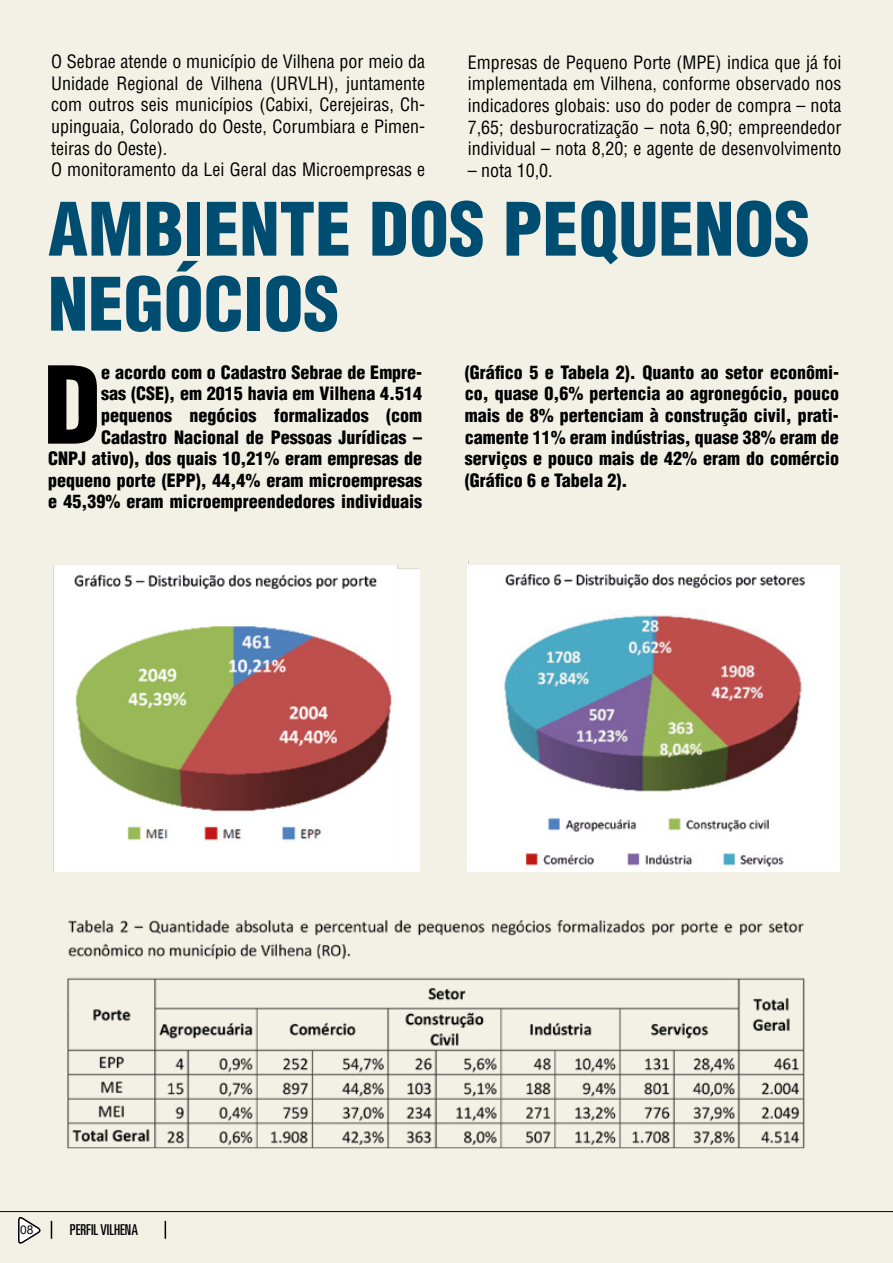
<style>
.page{position:relative;width:893px;height:1263px;background:#f3f1e6}
.page>*{position:absolute;margin:0;border:0;box-sizing:border-box;transform-origin:0 0}
.t1{font:900 condensed 104.4px "Helvetica LT Std";color:#000}
.t2{font:900 condensed 71.7px/75px "Helvetica LT Std";color:#004d72}
.t3{font:900 condensed 18px/21.6px "Helvetica LT Std";color:#000;text-align:right}
.t4{font:condensed 18px/21.6px "Helvetica LT Std";color:#000}
.t5{font:ultra-condensed 15px "Univers";color:#020203}
.t6{font:12px "Arial";color:#000}
</style>
<div class="page">
<hr style="left:0;top:1211px;width:893px;height:1px;background:#020203">
<svg style="left:18px;top:1216px;width:23px;height:28px"></svg>
<svg style="left:51px;top:1221px;width:1px;height:18px"></svg>
<svg style="left:165px;top:1221px;width:1px;height:18px"></svg>
<img style="left:53px;top:565px;width:367px;height:307px">
<img style="left:468px;top:560px;width:371px;height:312px">
<img style="left:67px;top:920px;width:738px;height:229px">
<p class="t4" style="left:51px;top:51px;width:376px">O Sebrae atende o município de Vilhena por meio da Unidade Regional de Vilhena (URVLH), juntamente com outros seis municípios (Cabixi, Cerejeiras, Ch&shy;upinguaia, Colorado do Oeste, Corumbiara e Pimen&shy;teiras do Oeste).<br>O monitoramento da Lei Geral das Microempresas e</p>
<p class="t4" style="left:468px;top:51px;width:375px;text-align:justify">Empresas de Pequeno Porte (MPE) indica que já foi implementada em Vilhena, conforme observado nos indicadores globais: uso do poder de compra – nota 7,65; desburocratização – nota 6,90; empreendedor individual – nota 8,20; e agente de desenvolvimento</p>
<p class="t4" style="left:468px;top:159px;width:86px">– nota 10,0.</p>
<h2 class="t2" style="left:48px;top:191px;width:763px">AMBIENTE DOS PEQUENOS<br>NEGÓCIOS</h2>
<p class="t3" style="left:465px;top:361px;width:376px;text-align:justify">(Gráfico 5 e Tabela 2). Quanto ao setor econômi&shy;co, quase 0,6% pertencia ao agronegócio, pouco mais de 8% pertenciam à construção civil, prati&shy;camente 11% eram indústrias, quase 38% eram de serviços e pouco mais de 42% eram do comércio (Gráfico 6 e Tabela 2).</p>
<p class="t3" style="left:48px;top:361px;width:376px">e acordo com o Cadastro Sebrae de Empre-<br>sas (CSE), em 2015 havia em Vilhena 4.514 pequenos negócios formalizados (com Cadastro Nacional de Pessoas Jurídicas –<br>CNPJ ativo), dos quais 10,21% eram empresas de pequeno porte (EPP), 44,4% eram microempresas e 45,39% eram microempreendedores individuais</p>
<h1 class="t1" style="left:43px;top:339px;width:60px">D</h1>
<p class="t6" style="left:20px;top:1222px;width:15px">08</p>
<p class="t5" style="left:70px;top:1221px;width:70px">PERFIL VILHENA</p>
</div>
